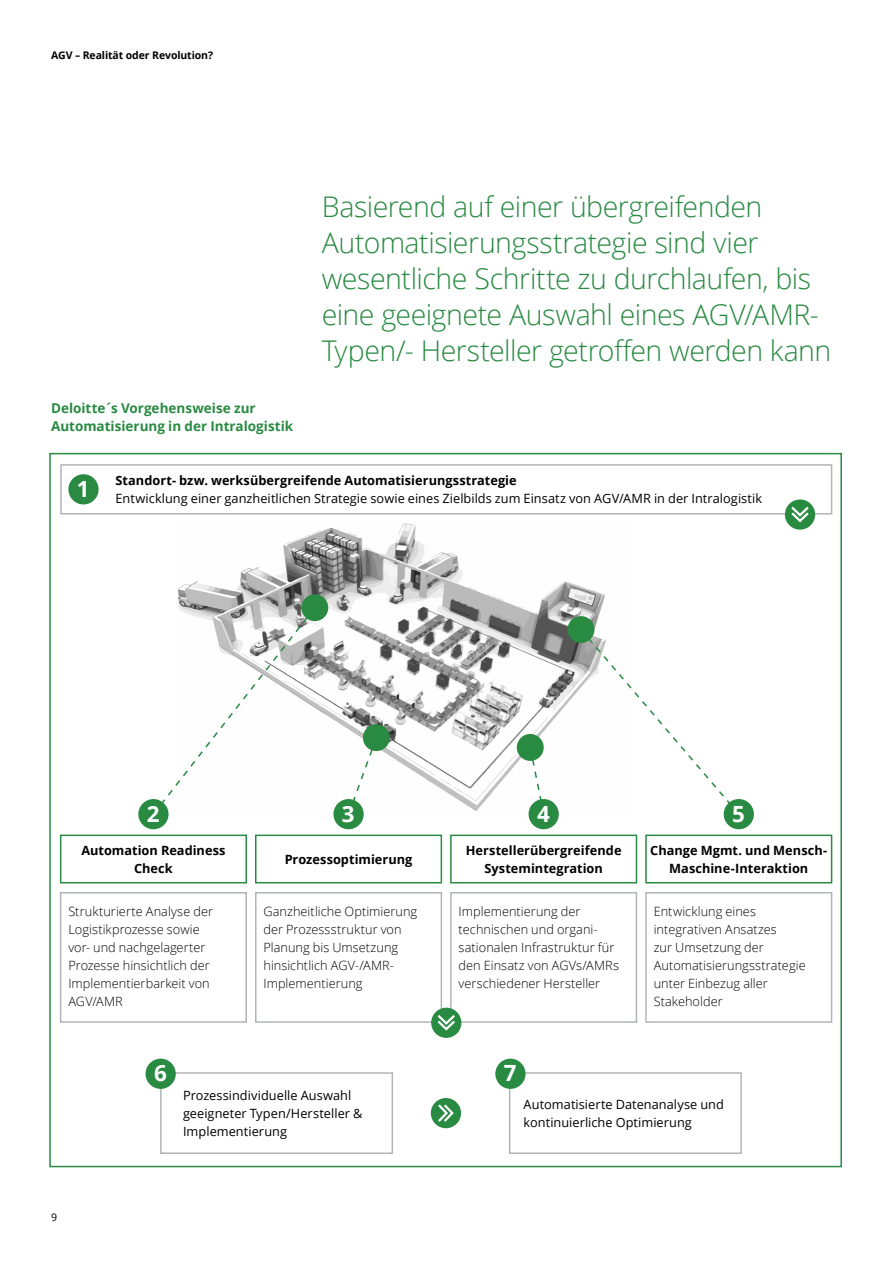
<style>
.page{position:relative;width:893px;height:1263px;background:#fff}
.page>*{position:absolute;margin:0;border:0;box-sizing:border-box;transform-origin:0 0}
.t1{font:300 28.5px/36px "Open Sans";letter-spacing:-.02em;color:#298a42}
.t2{font:700 22.35px "Open Sans";color:#fff}
.t3{font:700 13.5px/18px "Open Sans";color:#298a42}
.t4{font:300 12.75px/18px "Open Sans";letter-spacing:.005em;color:#000}
.t5{font:12.75px/18px "Open Sans";letter-spacing:.005em;color:#000}
.t6{font:700 12.75px/18px "Open Sans";letter-spacing:.005em;color:#000;text-align:center}
.t7{font:700 10.5px "Open Sans";letter-spacing:-.01em;color:#000}
.t8{font:10.5px "Open Sans";color:#000}
</style>
<div class="page">
<img style="left:177px;top:523px;width:428px;height:294px">
<svg style="left:157px;top:606px;width:160px;height:210px"></svg>
<svg style="left:579px;top:627px;width:156px;height:189px"></svg>
<svg style="left:347px;top:736px;width:31px;height:80px"></svg>
<svg style="left:528px;top:746px;width:17px;height:70px"></svg>
<div style="left:60px;top:464px;width:772px;height:50px;border:2px solid #b2b5b6"></div>
<div style="left:60px;top:892px;width:187px;height:131px;border:2px solid #b2b5b6"></div>
<div style="left:255px;top:892px;width:187px;height:131px;border:2px solid #b2b5b6"></div>
<div style="left:450px;top:892px;width:187px;height:131px;border:2px solid #b2b5b6"></div>
<div style="left:645px;top:892px;width:187px;height:131px;border:2px solid #b2b5b6"></div>
<div style="left:645px;top:834px;width:187px;height:49px;border:2px solid #298a42"></div>
<div style="left:450px;top:834px;width:187px;height:49px;border:2px solid #298a42"></div>
<div style="left:255px;top:834px;width:187px;height:49px;border:2px solid #298a42"></div>
<div style="left:60px;top:834px;width:187px;height:49px;border:2px solid #298a42"></div>
<div style="left:138px;top:799px;width:31px;height:30px;background:#298a42;border-radius:50%"></div>
<div style="left:68px;top:474px;width:31px;height:30px;background:#298a42;border-radius:50%"></div>
<div style="left:333px;top:799px;width:31px;height:30px;background:#298a42;border-radius:50%"></div>
<div style="left:529px;top:799px;width:30px;height:30px;background:#298a42;border-radius:50%"></div>
<div style="left:724px;top:799px;width:30px;height:30px;background:#298a42;border-radius:50%"></div>
<div style="left:301px;top:594px;width:27px;height:27px;background:#298a42;border-radius:50%"></div>
<div style="left:567px;top:616px;width:27px;height:27px;background:#298a42;border-radius:50%"></div>
<div style="left:363px;top:724px;width:27px;height:27px;background:#298a42;border-radius:50%"></div>
<div style="left:517px;top:734px;width:27px;height:27px;background:#298a42;border-radius:50%"></div>
<div style="left:785px;top:499px;width:30px;height:31px;background:#298a42;border-radius:50%"></div>
<svg style="left:791px;top:506px;width:18px;height:17px"></svg>
<div style="left:431px;top:1098px;width:30px;height:30px;background:#298a42;border-radius:50%"></div>
<svg style="left:438px;top:1104px;width:16px;height:18px"></svg>
<div style="left:431px;top:1008px;width:30px;height:30px;background:#298a42;border-radius:50%"></div>
<svg style="left:435px;top:1012px;width:20px;height:19px"></svg>
<div style="left:160px;top:1072px;width:233px;height:82px;border:2px solid #b2b5b6"></div>
<div style="left:509px;top:1072px;width:233px;height:82px;border:2px solid #b2b5b6"></div>
<div style="left:146px;top:1059px;width:30px;height:30px;background:#298a42;border-radius:50%"></div>
<div style="left:495px;top:1059px;width:31px;height:30px;background:#298a42;border-radius:50%"></div>
<p class="t7" style="left:51px;top:48px;width:164px">AGV – Realität oder Revolution?</p>
<p class="t3" style="left:51px;top:398px;width:244px">Deloitte´s Vorgehensweise zur<br>Automatisierung in der Intralogistik</p>
<h1 class="t1" style="left:322px;top:188px;width:511px">Basierend auf einer übergreifenden Automatisierungsstrategie sind vier wesentliche Schritte zu durchlaufen, bis eine geeignete Auswahl eines AGV/AMR-Typen/- Hersteller getroffen werden kann</h1>
<h2 class="t2" style="left:77px;top:473px;width:14px">1</h2>
<p class="t6" style="left:116px;top:471px;width:403px">Standort- bzw. werksübergreifende Automatisierungsstrategie</p>
<p class="t5" style="left:116px;top:489px;width:648px">Entwicklung einer ganzheitlichen Strategie sowie eines Zielbilds zum Einsatz von AGV/AMR in der Intralogistik</p>
<h2 class="t2" style="left:147px;top:798px;width:14px">2</h2>
<h2 class="t2" style="left:342px;top:798px;width:14px">3</h2>
<h2 class="t2" style="left:537px;top:798px;width:14px">4</h2>
<h2 class="t2" style="left:732px;top:798px;width:14px">5</h2>
<p class="t6" style="left:466px;top:841px;width:157px">Herstellerübergreifende<br>Systemintegration</p>
<p class="t6" style="left:81px;top:841px;width:146px">Automation Readiness<br>Check</p>
<p class="t6" style="left:285px;top:850px;width:129px">Prozessoptimierung</p>
<p class="t6" style="left:650px;top:841px;width:178px">Change Mgmt. und Mensch-<br>Maschine-Interaktion</p>
<p class="t4" style="left:68px;top:902px;width:146px">Strukturierte Analyse der<br>Logistikprozesse sowie vor- und nachgelagerter<br>Prozesse hinsichtlich der<br>Implementierbarkeit von<br>AGV/AMR</p>
<p class="t4" style="left:263px;top:902px;width:155px">Ganzheitliche Optimierung der Prozessstruktur von<br>Planung bis Umsetzung hinsichtlich AGV-/AMR-<br>Implementierung</p>
<p class="t4" style="left:459px;top:902px;width:162px">Implementierung der technischen und organi&shy;sationalen Infrastruktur für den Einsatz von AGVs/AMRs verschiedener Hersteller</p>
<p class="t4" style="left:654px;top:902px;width:153px">Entwicklung eines integrativen Ansatzes<br>zur Umsetzung der<br>Automatisierungsstrategie unter Einbezug aller<br>Stakeholder</p>
<h2 class="t2" style="left:154px;top:1057px;width:14px">6</h2>
<h2 class="t2" style="left:504px;top:1057px;width:14px">7</h2>
<p class="t8" style="left:51px;top:1210px;width:8px">9</p>
<p class="t5" style="left:183px;top:1086px;width:181px">Prozessindividuelle Auswahl geeigneter Typen/Hersteller &amp;<br>Implementierung</p>
<p class="t5" style="left:524px;top:1095px;width:202px">Automatisierte Datenanalyse und kontinuierliche Optimierung</p>
</div>
